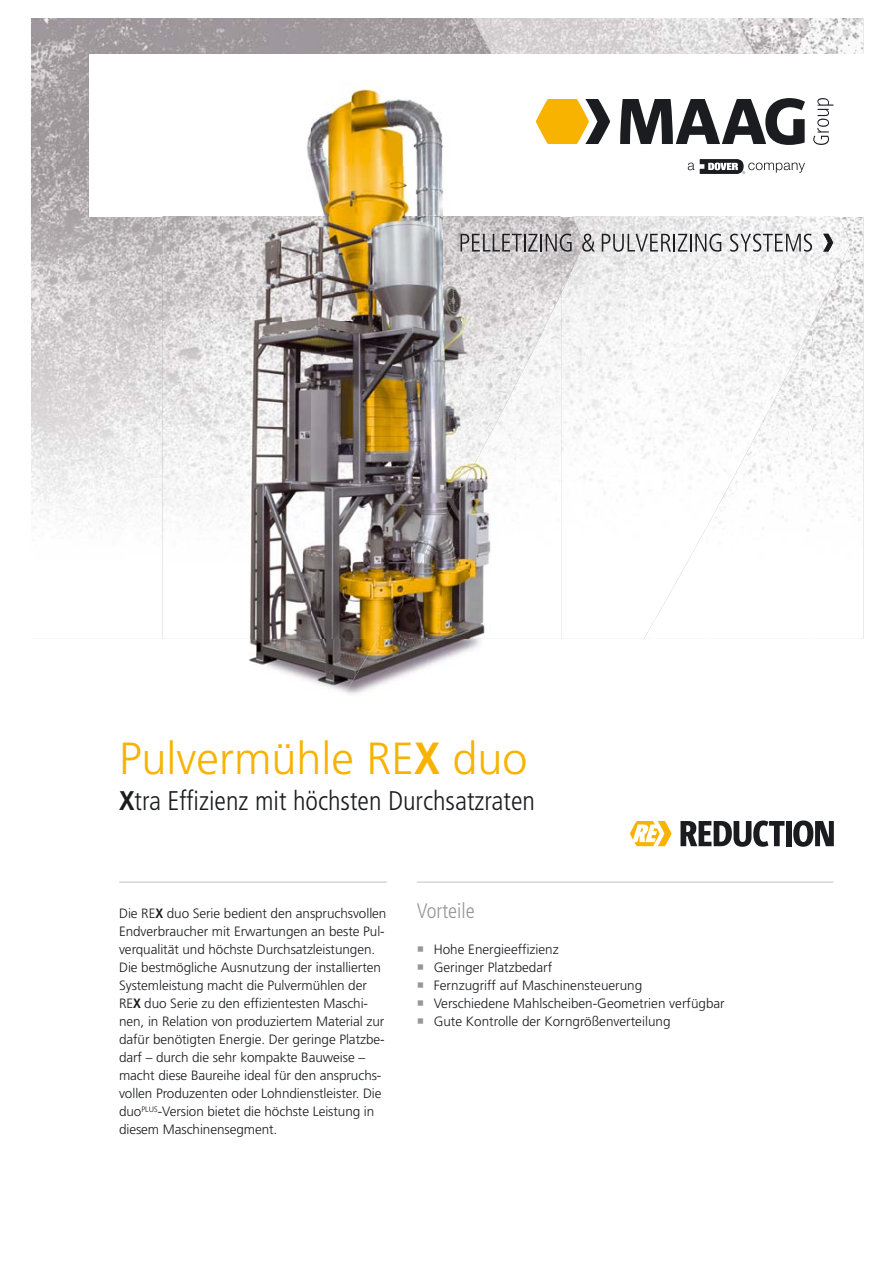
<style>
.page{position:relative;width:893px;height:1263px;background:#fff}
.page>*{position:absolute;margin:0;border:0;box-sizing:border-box;transform-origin:0 0}
.t1{font:300 45px "Frutiger LT Std";color:#f8b300}
.t2{font:300 condensed 27px "Frutiger LT Std";color:#1b1c20}
.t3{font:300 condensed 21px "Frutiger LT Std";color:#97979b}
.t4{font:300 13.5px/18px "Frutiger LT Std";letter-spacing:-.005em;color:#1b1c20}
.s1{font-weight:700;font-stretch:condensed}
.s2{font-weight:700}
.s3{color:#97979b}
</style>
<div class="page">
<img style="left:31px;top:18px;width:832px;height:148px">
<img style="left:31px;top:166px;width:131px;height:366px">
<img style="left:850px;top:217px;width:13px;height:303px">
<div style="left:89px;top:54px;width:803px;height:162px;background:#fff"></div>
<img style="left:472px;top:18px;width:283px;height:36px">
<img style="left:561px;top:216px;width:289px;height:423px">
<img style="left:249px;top:639px;width:90px;height:52px">
<img style="left:162px;top:85px;width:299px;height:448px">
<img style="left:461px;top:216px;width:100px;height:158px">
<img style="left:461px;top:374px;width:54px;height:53px">
<img style="left:461px;top:427px;width:8px;height:46px">
<img style="left:162px;top:533px;width:249px;height:106px">
<img style="left:411px;top:533px;width:12px;height:24px">
<img style="left:339px;top:639px;width:141px;height:56px">
<img style="left:515px;top:293px;width:46px;height:178px">
<img style="left:469px;top:385px;width:46px;height:254px">
<img style="left:423px;top:473px;width:47px;height:166px">
<img style="left:378px;top:557px;width:45px;height:82px">
<hr style="left:119px;top:881px;width:268px;height:2px;background:#c3c5c7">
<hr style="left:417px;top:881px;width:416px;height:2px;background:#c3c5c7">
<svg style="left:536px;top:99px;width:74px;height:45px"></svg>
<svg style="left:688px;top:163px;width:6px;height:7px"></svg>
<svg style="left:700px;top:159px;width:105px;height:15px"></svg>
<svg style="left:813px;top:98px;width:20px;height:47px"></svg>
<svg style="left:620px;top:98px;width:185px;height:47px"></svg>
<svg style="left:680px;top:820px;width:104px;height:27px"></svg>
<div style="left:786px;top:821px;width:6px;height:25px;background:#1b1c20"></div>
<svg style="left:793px;top:820px;width:41px;height:27px"></svg>
<svg style="left:630px;top:821px;width:42px;height:25px"></svg>
<svg style="left:823px;top:234px;width:10px;height:17px"></svg>
<svg style="left:602px;top:234px;width:119px;height:18px"></svg>
<svg style="left:730px;top:234px;width:82px;height:18px"></svg>
<svg style="left:461px;top:234px;width:111px;height:18px;background:#9f9c9e"></svg>
<svg style="left:582px;top:234px;width:13px;height:18px"></svg>
<h1 class="t1" style="left:119px;top:739px;width:410px">Pulvermühle RE<span class="s1">X</span> duo</h1>
<h2 class="t2" style="left:119px;top:789px;width:417px"><span class="s2">X</span>tra Effizienz mit höchsten Durchsatzraten</h2>
<p class="t4" style="left:119px;top:905px;width:269px">Die RE<span class="s1">X</span> duo Serie bedient den anspruchsvollen Endverbraucher mit Erwartungen an beste Pul&shy;verqualität und höchste Durchsatzleistungen.<br>Die bestmögliche Ausnutzung der installierten Systemleistung macht die Pulvermühlen der RE<span class="s1">X</span> duo Serie zu den effizientesten Maschi&shy;nen, in Relation von produziertem Material zur dafür benötigten Energie. Der geringe Platzbe&shy;darf – durch die sehr kompakte Bauweise – macht diese Baureihe ideal für den anspruchs&shy;vollen Produzenten oder Lohndienstleister. Die duo<sup>PLUS</sup>-Version bietet die höchste Leistung in diesem Maschinensegment.</p>
<h3 class="t3" style="left:417px;top:902px;width:60px">Vorteile</h3>
<p class="t4" style="left:417px;top:941px;width:144px"><span class="s3">○</span> Hohe Energieeffizienz</p>
<p class="t4" style="left:417px;top:959px;width:137px"><span class="s3">○</span> Geringer Platzbedarf</p>
<p class="t4" style="left:417px;top:977px;width:227px"><span class="s3">○</span> Fernzugriff auf Maschinensteuerung</p>
<p class="t4" style="left:417px;top:995px;width:310px"><span class="s3">○</span> Verschiedene Mahlscheiben-Geometrien verfügbar</p>
<p class="t4" style="left:417px;top:1013px;width:255px"><span class="s3">○</span> Gute Kontrolle der Korngrößenverteilung</p>
</div>
